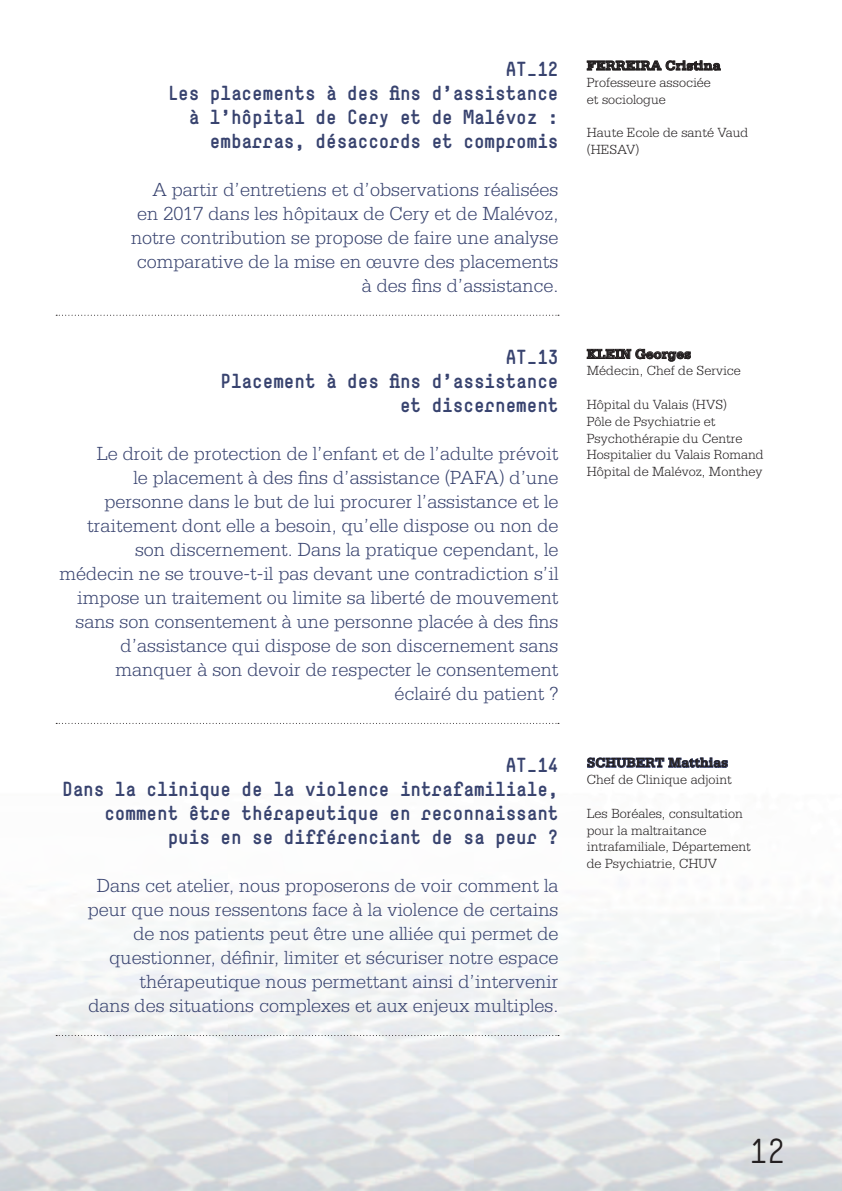
<style>
.page{position:relative;width:842px;height:1191px;background:#fff}
.page>*{position:absolute;margin:0;border:0;box-sizing:border-box;transform-origin:0 0}
.t1{font:34px "Simple";color:#231f20}
.t2{font:300 20px/24px "Serifa Std";color:#38436f;text-align:right}
.t3{font:700 20px/24px "Simple";color:#38436f;text-align:right}
.t4{font:300 14px/16.8px "Serifa Std";color:#231f20}
.t5{font:700 14px "Serifa Std";color:#231f20}
</style>
<div class="page">
<svg style="left:56px;top:315px;width:503px;height:1px"></svg>
<svg style="left:56px;top:723px;width:503px;height:1px"></svg>
<svg style="left:56px;top:1035px;width:503px;height:1px"></svg>
<svg style="left:586px;top:60px;width:135px;height:11px"></svg>
<svg style="left:586px;top:348px;width:105px;height:14px"></svg>
<svg style="left:587px;top:757px;width:141px;height:11px"></svg>
<p class="t3" style="left:168px;top:56px;width:392px">AT_12<br>Les placements à des fins d’assistance à l’hôpital de Cery et de Malévoz : embarras, désaccords et compromis</p>
<p class="t2" style="left:131px;top:177px;width:429px">A partir d’entretiens et d’observations réalisées en 2017 dans les hôpitaux de Cery et de Malévoz, notre contribution se propose de faire une analyse comparative de la mise en œuvre des placements à des fins d’assistance.</p>
<p class="t3" style="left:220px;top:344px;width:339px">AT_13<br>Placement à des fins d’assistance et discernement</p>
<p class="t2" style="left:59px;top:441px;width:500px">Le droit de protection de l’enfant et de l’adulte prévoit<br>le placement à des fins d’assistance (PAFA) d’une personne dans le but de lui procurer l’assistance et le traitement dont elle a besoin, qu’elle dispose ou non de son discernement. Dans la pratique cependant, le médecin ne se trouve-t-il pas devant une contradiction s’il impose un traitement ou limite sa liberté de mouvement sans son consentement à une personne placée à des fins d’assistance qui dispose de son discernement sans manquer à son devoir de respecter le consentement éclairé du patient ?</p>
<p class="t3" style="left:62px;top:752px;width:498px">AT_14<br>Dans la clinique de la violence intrafamiliale, comment être thérapeutique en reconnaissant puis en se différenciant de sa peur ?</p>
<p class="t2" style="left:88px;top:873px;width:472px">Dans cet atelier, nous proposerons de voir comment la peur que nous ressentons face à la violence de certains de nos patients peut être une alliée qui permet de questionner, définir, limiter et sécuriser notre espace thérapeutique nous permettant ainsi d’intervenir<br>dans des situations complexes et aux enjeux multiples.</p>
<p class="t5" style="left:587px;top:57px;width:135px">FERREIRA Cristina</p>
<p class="t4" style="left:587px;top:74px;width:126px">Professeure associée et sociologue</p>
<p class="t4" style="left:587px;top:124px;width:163px">Haute Ecole de santé Vaud (HESAV)</p>
<p class="t5" style="left:587px;top:346px;width:106px">KLEIN Georges</p>
<p class="t4" style="left:587px;top:362px;width:156px">Médecin, Chef de Service</p>
<p class="t4" style="left:587px;top:396px;width:178px">Hôpital du Valais (HVS)<br>Pôle de Psychiatrie et<br>Psychothérapie du Centre<br>Hospitalier du Valais Romand<br>Hôpital de Malévoz, Monthey</p>
<p class="t5" style="left:587px;top:754px;width:143px">SCHUBERT Matthias</p>
<p class="t4" style="left:587px;top:771px;width:147px">Chef de Clinique adjoint</p>
<p class="t4" style="left:587px;top:805px;width:166px">Les Boréales, consultation pour la maltraitance intrafamiliale, Département de Psychiatrie, CHUV</p>
<h1 class="t1" style="left:749px;top:1130px;width:37px">12</h1>
</div>
